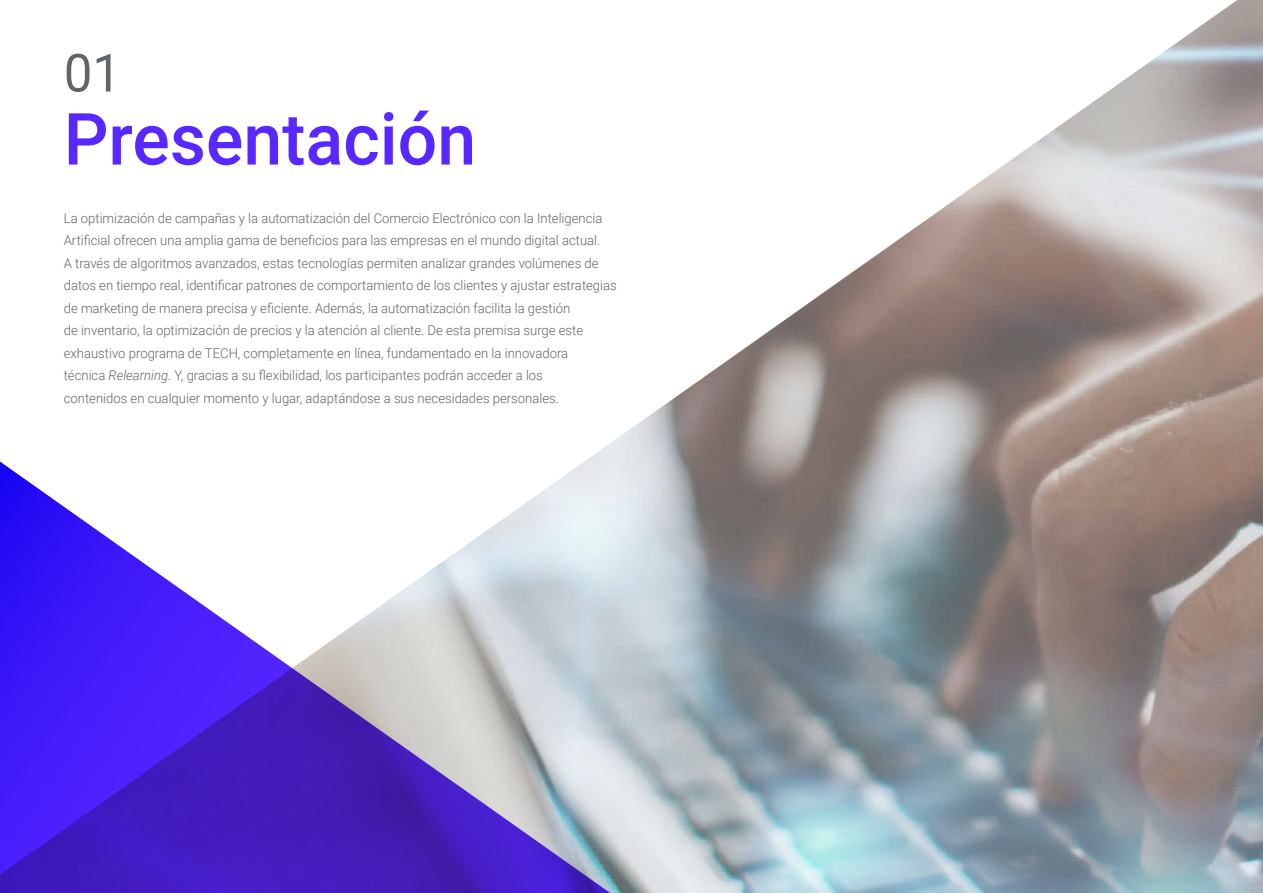
<style>
.page{position:relative;width:1263px;height:893px;background:#fff}
.page>*{position:absolute;margin:0;border:0;box-sizing:border-box;transform-origin:0 0}
.t1{font:500 72px "Roboto";color:#5927ff}
.t2{font:52.5px "Roboto";color:#61646a}
.t3{font:300 13.5px/22.5px "Roboto";color:#61646a}
.s1{font-style:italic}
</style>
<div class="page">
<img style="left:607px;top:0;width:656px;height:893px">
<svg style="left:0;top:446px;width:640px;height:447px"></svg>
<h2 class="t2" style="left:64px;top:36px;width:59px">01</h2>
<h1 class="t1" style="left:64px;top:89px;width:414px">Presentación</h1>
<p class="t3" style="left:64px;top:206px;width:554px">La optimización de campañas y la automatización del Comercio Electrónico con la Inteligencia Artificial ofrecen una amplia gama de beneficios para las empresas en el mundo digital actual.<br>A través de algoritmos avanzados, estas tecnologías permiten analizar grandes volúmenes de datos en tiempo real, identificar patrones de comportamiento de los clientes y ajustar estrategias de marketing de manera precisa y eficiente. Además, la automatización facilita la gestión<br>de inventario, la optimización de precios y la atención al cliente. De esta premisa surge este exhaustivo programa de TECH, completamente en línea, fundamentado en la innovadora<br>técnica <span class="s1">Relearning</span>. Y, gracias a su flexibilidad, los participantes podrán acceder a los<br>contenidos en cualquier momento y lugar, adaptándose a sus necesidades personales.</p>
</div>
